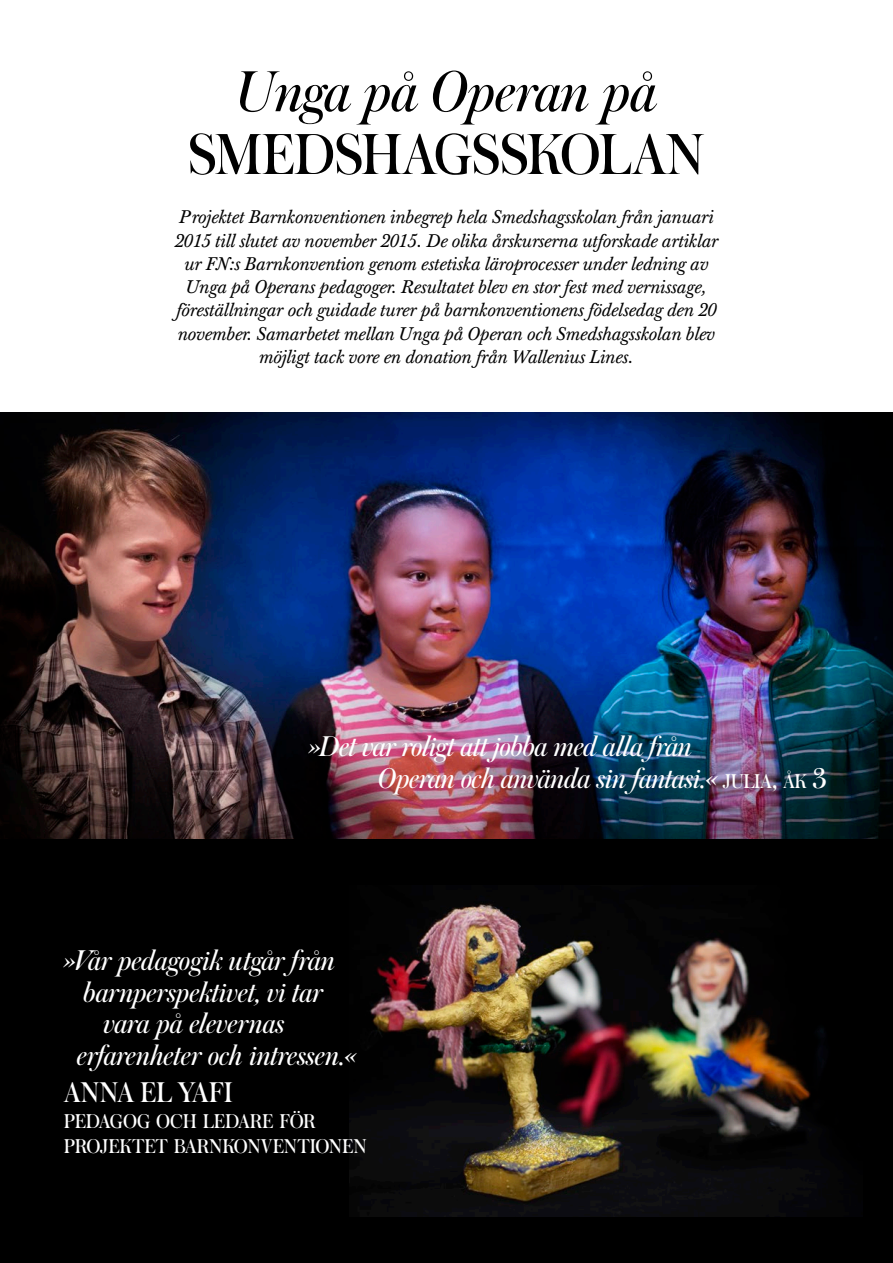
<style>
.page{position:relative;width:893px;height:1263px;background:#fff}
.page>*{position:absolute;margin:0;border:0;box-sizing:border-box;transform-origin:0 0}
.t1{font:60.75px "Operan";letter-spacing:-.01em;color:#000}
.t2{font:italic 60.75px "Operan";color:#000}
.t3{font:italic 30px/31.5px "Operan";letter-spacing:-.01em;color:#fff}
.t4{font:30px "Operan";letter-spacing:-.01em;color:#fff}
.t5{font:21px/25.5px "Operan";letter-spacing:-.01em;color:#fff}
.t6{font:italic 18px/23.2px "Baskerville 10 Pro";letter-spacing:-.01em;color:#000;text-align:center}
.s1{font-style:normal;font-size:21px}
.s2{font-style:normal}
</style>
<div class="page">
<div style="left:0;top:838px;width:893px;height:425px;background:#000"></div>
<img style="left:0;top:413px;width:893px;height:425px">
<img style="left:350px;top:895px;width:482px;height:322px">
<h1 class="t2" style="left:236px;top:50px;width:422px">Unga på Operan på</h1>
<h1 class="t1" style="left:188px;top:113px;width:519px">SMEDSHAGSSKOLAN</h1>
<p class="t6" style="left:175px;top:206px;width:545px">Projektet Barnkonventionen inbegrep hela Smedshagsskolan från januari 2015 till slutet av november 2015. De olika årskurserna utforskade artiklar ur FN:s Barnkonvention genom estetiska läroprocesser under ledning av Unga på Operans pedagoger. Resultatet blev en stor fest med vernissage, föreställningar och guidade turer på barnkonventionens födelsedag den 20 november. Samarbetet mellan Unga på Operan och Smedshagsskolan blev möjligt tack vore en donation från Wallenius Lines.</p>
<h2 class="t3" style="left:378px;top:730px;width:450px;text-indent:-69px">»Det var roligt att jobba med alla från<br>Operan och använda sin fantasi.« <span class="s1">JULIA</span><span class="s2">,</span> <span class="s1">ÅK</span> <span class="s2">3</span></h2>
<h2 class="t3" style="left:64px;top:944px;width:273px">»Vår pedagogik utgår från</h2>
<h2 class="t3" style="left:84px;top:975px;width:241px">barnperspektivet, vi tar</h2>
<h2 class="t3" style="left:103px;top:1007px;width:182px">vara på elevernas</h2>
<h2 class="t3" style="left:77px;top:1038px;width:281px">erfarenheter och intressen.«</h2>
<h2 class="t4" style="left:64px;top:1072px;width:170px">ANNA EL YAFI</h2>
<p class="t5" style="left:64px;top:1107px;width:305px">PEDAGOG OCH LEDARE FÖR<br>PROJEKTET BARNKONVENTIONEN</p>
</div>
